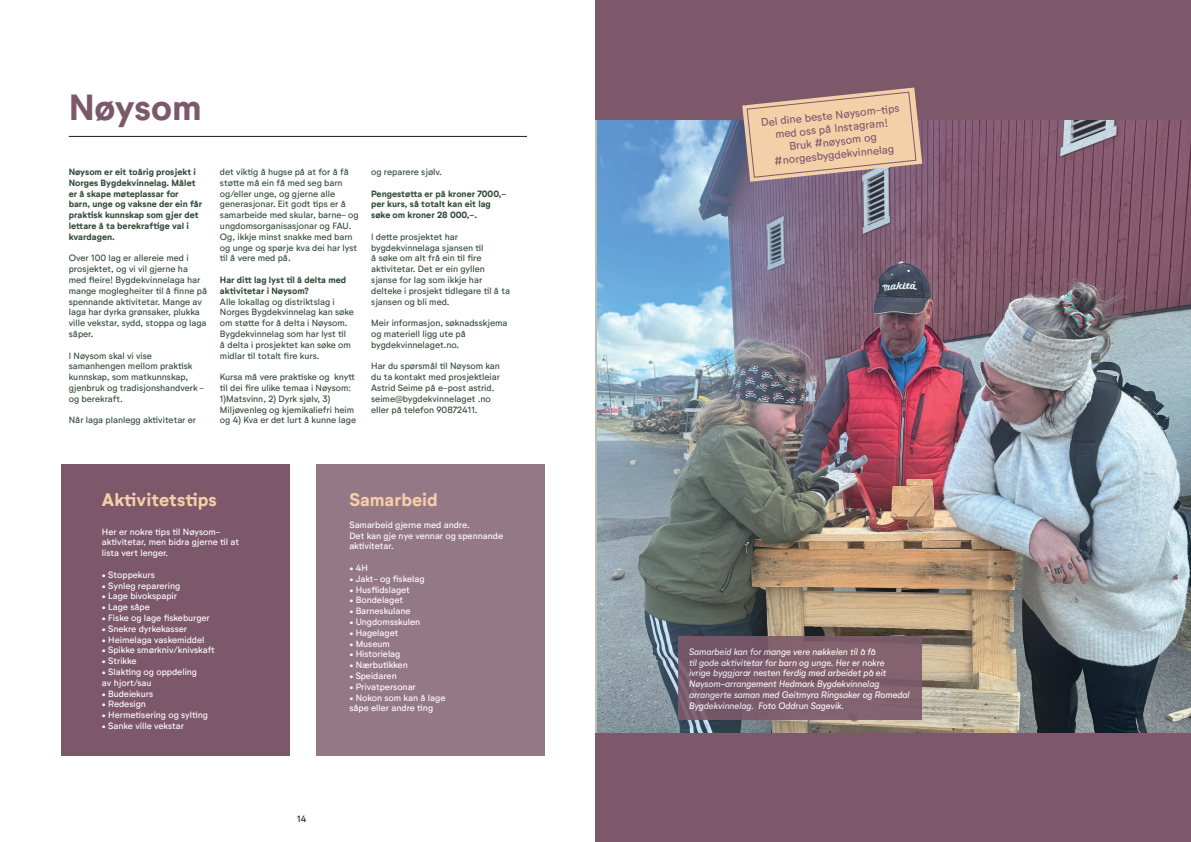
<style>
.page{position:relative;width:1191px;height:842px;background:#fff}
.page>*{position:absolute;margin:0;border:0;box-sizing:border-box;transform-origin:0 0}
.t1{font:700 36px "Neutrif Studio";letter-spacing:-.005em;color:#7c596a}
.t2{font:700 18px "Neutrif Studio";color:#f4cfa8}
.t3{font:11px/13.2px "Neutrif Studio";color:#7c596a;text-align:center}
.t4{font:9px/10.8px "Neutrif Studio";color:#324b39}
.t5{font:9px/10.8px "Neutrif Studio";color:#fff}
.t6{font:700 9px/10.8px "Neutrif Studio";color:#324b39}
.t7{font:italic 9px/10.8px "Neutrif Studio";color:#fff}
.t8{font:9px "Neutrif Studio";color:#231f20}
</style>
<div class="page">
<div style="left:595px;top:0;width:596px;height:842px;background:#7c586a"></div>
<img style="left:597px;top:120px;width:594px;height:612px">
<div style="left:677px;top:636px;width:244px;height:84px;background:linear-gradient(to right,#765869,#866470)"></div>
<svg style="left:742px;top:88px;width:180px;height:94px"></svg>
<hr style="left:69px;top:136px;width:458px;height:1px;background:#231f20">
<div style="left:61px;top:464px;width:228px;height:291px;background:#7c586a"></div>
<div style="left:317px;top:464px;width:228px;height:291px;background:#957886"></div>
<h1 class="t1" style="left:69px;top:85px;width:135px">Nøysom</h1>
<p class="t6" style="left:69px;top:167px;width:135px">Nøysom er eit toårig prosjekt i<br>Norges Bygdekvinnelag. Målet er å skape møteplassar for barn, unge og vaksne der ein får praktisk kunnskap som gjer det lettare å ta berekraftige val i kvardagen.</p>
<p class="t4" style="left:69px;top:253px;width:140px">Over 100 lag er allereie med i prosjektet, og vi vil gjerne ha med fleire! Bygdekvinnelaga har mange moglegheiter til å finne på spennande aktivitetar. Mange av laga har dyrka grønsaker, plukka ville vekstar, sydd, stoppa og laga såper.</p>
<p class="t4" style="left:69px;top:350px;width:137px">I Nøysom skal vi vise samanhengen mellom praktisk kunnskap, som matkunnskap, gjenbruk og tradisjonshandverk - og berekraft.</p>
<p class="t4" style="left:69px;top:415px;width:129px">Når laga planlegg aktivitetar er</p>
<p class="t4" style="left:220px;top:167px;width:140px">det viktig å hugse på at for å få støtte må ein få med seg barn og/eller unge, og gjerne alle generasjonar. Eit godt tips er å samarbeide med skular, barne- og ungdomsorganisasjonar og FAU.<br>Og, ikkje minst snakke med barn og unge og spørje kva dei har lyst til å vere med på.</p>
<p class="t6" style="left:220px;top:275px;width:128px">Har ditt lag lyst til å delta med aktivitetar i Nøysom?</p>
<p class="t4" style="left:220px;top:296px;width:135px">Alle lokallag og distriktslag i<br>Norges Bygdekvinnelag kan søke om støtte for å delta i Nøysom.<br>Bygdekvinnelag som har lyst til<br>å delta i prosjektet kan søke om midlar til totalt fire kurs.</p>
<p class="t4" style="left:220px;top:372px;width:138px">Kursa må vere praktiske og knytt til dei fire ulike temaa i Nøysom:<br>1)Matsvinn, 2) Dyrk sjølv, 3)<br>Miljøvenleg og kjemikaliefri heim og 4) Kva er det lurt å kunne lage</p>
<p class="t4" style="left:371px;top:167px;width:72px">og reparere sjølv.</p>
<p class="t6" style="left:371px;top:188px;width:137px">Pengestøtta er på kroner 7000,- per kurs, så totalt kan eit lag søke om kroner 28 000,-.</p>
<p class="t4" style="left:371px;top:231px;width:140px">I dette prosjektet har bygdekvinnelaga sjansen til<br>å søke om alt frå ein til fire aktivitetar. Det er ein gyllen sjanse for lag som ikkje har delteke i prosjekt tidlegare til å ta sjansen og bli med.</p>
<p class="t4" style="left:371px;top:318px;width:138px">Meir informasjon, søknadsskjema og materiell ligg ute på bygdekvinnelaget.no.</p>
<p class="t4" style="left:371px;top:361px;width:130px">Har du spørsmål til Nøysom kan du ta kontakt med prosjektleiar<br>Astrid Seime på e-post astrid. seime@bygdekvinnelaget .no eller på telefon 90872411.</p>
<h2 class="t2" style="left:102px;top:488px;width:116px">Aktivitetstips</h2>
<h2 class="t2" style="left:349px;top:488px;width:90px">Samarbeid</h2>
<p class="t5" style="left:102px;top:526px;width:139px">Her er nokre tips til Nøysom&shy;aktivitetar, men bidra gjerne til at lista vert lenger.</p>
<p class="t5" style="left:102px;top:569px;width:54px">• Stoppekurs</p>
<p class="t5" style="left:102px;top:580px;width:80px">• Synleg reparering</p>
<p class="t5" style="left:102px;top:591px;width:77px">• Lage bivokspapir</p>
<p class="t5" style="left:102px;top:602px;width:49px">• Lage såpe</p>
<p class="t5" style="left:102px;top:612px;width:109px">• Fiske og lage fiskeburger</p>
<p class="t5" style="left:102px;top:623px;width:87px">• Snekre dyrkekasser</p>
<p class="t5" style="left:102px;top:634px;width:104px">• Heimelaga vaskemiddel</p>
<p class="t5" style="left:102px;top:645px;width:114px">• Spikke smørkniv/knivskaft</p>
<p class="t5" style="left:102px;top:656px;width:36px">• Strikke</p>
<p class="t5" style="left:102px;top:666px;width:97px">• Slakting og oppdeling av hjort/sau</p>
<p class="t5" style="left:102px;top:688px;width:53px">• Budeiekurs</p>
<p class="t5" style="left:102px;top:699px;width:46px">• Redesign</p>
<p class="t5" style="left:102px;top:710px;width:108px">• Hermetisering og sylting</p>
<p class="t5" style="left:102px;top:720px;width:84px">• Sanke ville vekstar</p>
<p class="t8" style="left:297px;top:814px;width:11px">14</p>
<p class="t5" style="left:349px;top:519px;width:155px">Samarbeid gjerne med andre.<br>Det kan gje nye vennar og spennande aktivitetar.</p>
<p class="t5" style="left:349px;top:562px;width:20px">• 4H</p>
<p class="t5" style="left:349px;top:573px;width:77px">• Jakt- og fiskelag</p>
<p class="t5" style="left:349px;top:584px;width:62px">• Husflidslaget</p>
<p class="t5" style="left:349px;top:595px;width:55px">• Bondelaget</p>
<p class="t5" style="left:349px;top:606px;width:63px">• Barneskulane</p>
<p class="t5" style="left:349px;top:616px;width:72px">• Ungdomsskulen</p>
<p class="t5" style="left:349px;top:627px;width:51px">• Hagelaget</p>
<p class="t5" style="left:349px;top:638px;width:42px">• Museum</p>
<p class="t5" style="left:349px;top:649px;width:53px">• Historielag</p>
<p class="t5" style="left:349px;top:660px;width:60px">• Nærbutikken</p>
<p class="t5" style="left:349px;top:670px;width:49px">• Speidaren</p>
<p class="t5" style="left:349px;top:681px;width:68px">• Privatpersonar</p>
<p class="t5" style="left:349px;top:692px;width:98px">• Nokon som kan å lage såpe eller andre ting</p>
<p class="t3" style="left:760px;top:116px;width:141px;rotate:-6deg">Del dine beste Nøysom-ti ps med oss på Instagram!<br>Bruk #nøysom og #norgesbygdekvinnelag</p>
<p class="t7" style="left:689px;top:646px;width:222px">Samarbeid kan for mange vere nøkkelen til å få<br>til gode aktivitetar for barn og unge. Her er nokre<br>ivrige byggjarar nesten ferdig med arbeidet på eit Nøysom-arrangement Hedmark Bygdekvinnelag arrangerte saman med Geitmyra Ringsaker og Romedal Bygdekvinnelag. Foto Oddrun Sagevik.</p>
</div>
